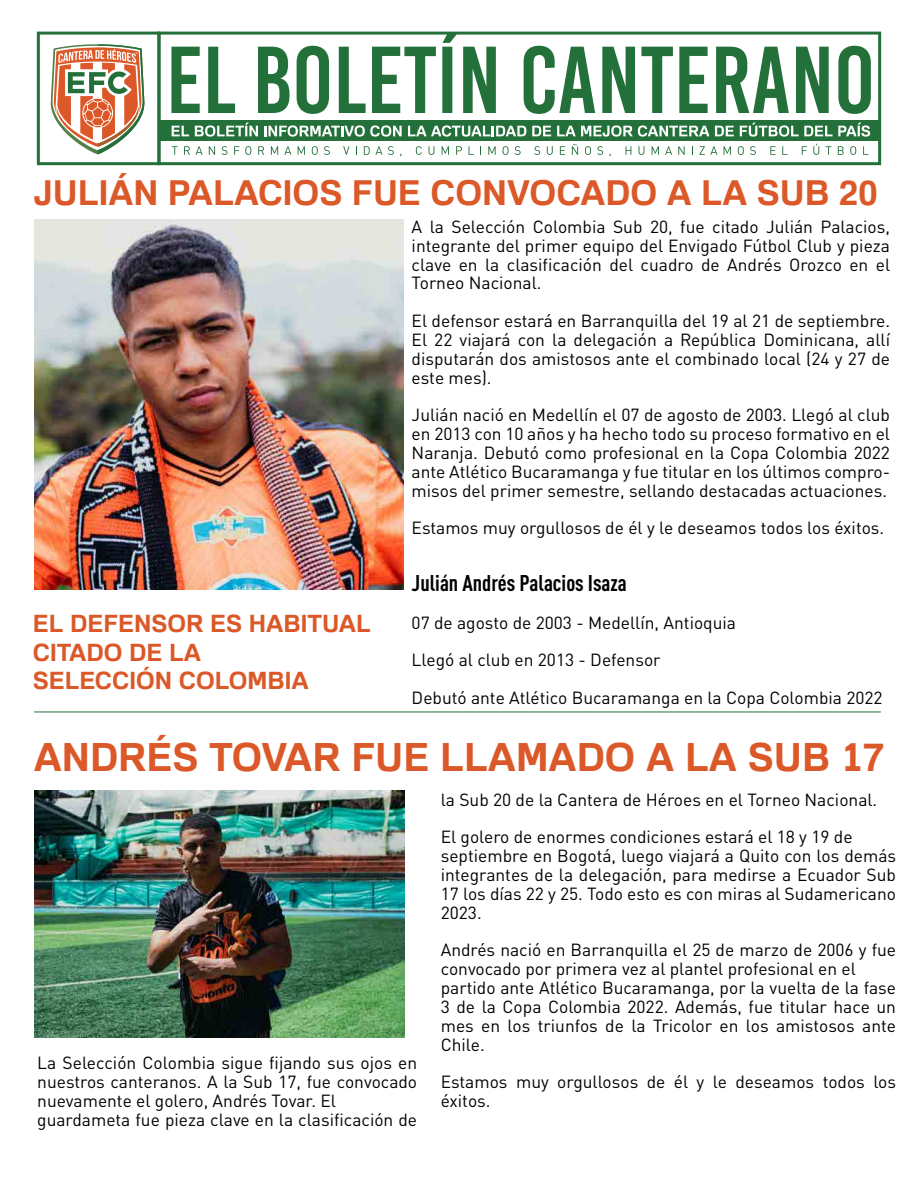
<style>
.page{position:relative;width:918px;height:1188px;background:#fff}
.page>*{position:absolute;margin:0;border:0;box-sizing:border-box;transform-origin:0 0}
.t1{font:700 39px "Familiar Pro";color:#db5828}
.t2{font:700 34.5px "Familiar Pro";color:#db5828}
.t3{font:700 24px/28.8px "Familiar Pro";color:#db5828}
.t4{font:700 condensed 22.5px "DIN Pro";color:#000}
.t5{font:17.4px/18.9px "DIN Pro";color:#000}
</style>
<div class="page">
<svg style="left:51px;top:44px;width:93px;height:110px"></svg>
<svg style="left:171px;top:47px;width:29px;height:66px"></svg>
<svg style="left:208px;top:47px;width:27px;height:66px"></svg>
<svg style="left:258px;top:47px;width:32px;height:66px"></svg>
<svg style="left:297px;top:46px;width:32px;height:68px"></svg>
<svg style="left:339px;top:47px;width:27px;height:66px"></svg>
<svg style="left:372px;top:47px;width:64px;height:66px"></svg>
<svg style="left:442px;top:36px;width:54px;height:77px"></svg>
<svg style="left:524px;top:46px;width:71px;height:68px"></svg>
<svg style="left:602px;top:47px;width:33px;height:66px"></svg>
<svg style="left:641px;top:47px;width:32px;height:66px"></svg>
<svg style="left:679px;top:47px;width:29px;height:66px"></svg>
<svg style="left:716px;top:47px;width:73px;height:66px"></svg>
<svg style="left:796px;top:47px;width:33px;height:66px"></svg>
<svg style="left:838px;top:46px;width:33px;height:68px"></svg>
<div style="left:159px;top:120px;width:719px;height:21px;background:#24703a"></div>
<svg style="left:172px;top:126px;width:17px;height:10px"></svg>
<svg style="left:195px;top:123px;width:63px;height:14px"></svg>
<svg style="left:264px;top:125px;width:138px;height:12px"></svg>
<svg style="left:408px;top:125px;width:118px;height:12px"></svg>
<svg style="left:532px;top:126px;width:19px;height:10px"></svg>
<svg style="left:557px;top:125px;width:152px;height:12px"></svg>
<svg style="left:715px;top:126px;width:19px;height:10px"></svg>
<svg style="left:740px;top:123px;width:130px;height:14px"></svg>
<div style="left:157px;top:32px;width:724px;height:133px;border:3px solid #24703a"></div>
<svg style="left:172px;top:146px;width:6px;height:9px"></svg>
<svg style="left:184px;top:146px;width:6px;height:9px"></svg>
<svg style="left:196px;top:146px;width:7px;height:9px"></svg>
<svg style="left:209px;top:146px;width:6px;height:9px"></svg>
<svg style="left:222px;top:146px;width:5px;height:9px"></svg>
<svg style="left:234px;top:146px;width:5px;height:9px"></svg>
<svg style="left:245px;top:146px;width:6px;height:9px"></svg>
<svg style="left:258px;top:146px;width:6px;height:9px"></svg>
<svg style="left:271px;top:146px;width:7px;height:9px"></svg>
<svg style="left:284px;top:146px;width:7px;height:9px"></svg>
<svg style="left:298px;top:146px;width:7px;height:9px"></svg>
<svg style="left:312px;top:146px;width:6px;height:9px"></svg>
<svg style="left:324px;top:146px;width:6px;height:9px"></svg>
<svg style="left:343px;top:146px;width:7px;height:9px"></svg>
<svg style="left:364px;top:146px;width:18px;height:9px"></svg>
<svg style="left:388px;top:146px;width:6px;height:9px"></svg>
<svg style="left:416px;top:146px;width:6px;height:9px"></svg>
<svg style="left:429px;top:146px;width:5px;height:9px"></svg>
<svg style="left:442px;top:146px;width:7px;height:9px"></svg>
<svg style="left:456px;top:146px;width:6px;height:9px"></svg>
<svg style="left:469px;top:146px;width:5px;height:9px"></svg>
<svg style="left:488px;top:146px;width:8px;height:9px"></svg>
<svg style="left:503px;top:146px;width:6px;height:9px"></svg>
<svg style="left:515px;top:146px;width:6px;height:9px"></svg>
<svg style="left:534px;top:146px;width:6px;height:9px"></svg>
<svg style="left:547px;top:146px;width:6px;height:9px"></svg>
<svg style="left:560px;top:146px;width:5px;height:9px"></svg>
<svg style="left:572px;top:144px;width:6px;height:11px"></svg>
<svg style="left:585px;top:146px;width:6px;height:9px"></svg>
<svg style="left:597px;top:146px;width:6px;height:9px"></svg>
<svg style="left:626px;top:146px;width:5px;height:9px"></svg>
<svg style="left:639px;top:146px;width:5px;height:9px"></svg>
<svg style="left:652px;top:146px;width:7px;height:9px"></svg>
<svg style="left:665px;top:146px;width:7px;height:9px"></svg>
<svg style="left:678px;top:146px;width:7px;height:9px"></svg>
<svg style="left:699px;top:146px;width:18px;height:9px"></svg>
<svg style="left:724px;top:146px;width:7px;height:9px"></svg>
<svg style="left:738px;top:146px;width:6px;height:9px"></svg>
<svg style="left:750px;top:146px;width:6px;height:9px"></svg>
<svg style="left:770px;top:146px;width:6px;height:9px"></svg>
<svg style="left:782px;top:146px;width:6px;height:9px"></svg>
<svg style="left:802px;top:146px;width:5px;height:9px"></svg>
<svg style="left:813px;top:144px;width:6px;height:11px"></svg>
<svg style="left:826px;top:146px;width:5px;height:9px"></svg>
<svg style="left:838px;top:146px;width:6px;height:9px"></svg>
<svg style="left:850px;top:146px;width:6px;height:9px"></svg>
<svg style="left:863px;top:146px;width:5px;height:9px"></svg>
<div style="left:37px;top:32px;width:123px;height:133px;border:3px solid #24703a"></div>
<hr style="left:34px;top:712px;width:847px;height:1px;background:#24703a">
<img style="left:34px;top:220px;width:370px;height:369px">
<img style="left:34px;top:791px;width:371px;height:247px">
<h2 class="t2" style="left:34px;top:172px;width:845px">JULIÁN PALACIOS FUE CONVOCADO A LA SUB 20</h2>
<h3 class="t3" style="left:33px;top:608px;width:339px">EL DEFENSOR ES HABITUAL<br>CITADO DE LA<br>SELECCIÓN COLOMBIA</h3>
<p class="t5" style="left:412px;top:215px;width:480px;text-align:justify">A la Selección Colombia Sub 20, fue citado Julián Palacios, integrante del primer equipo del Envigado Fútbol Club y pieza clave en la clasificación del cuadro de Andrés Orozco en el Torneo Nacional.</p>
<p class="t5" style="left:412px;top:310px;width:480px;text-align:justify">El defensor estará en Barranquilla del 19 al 21 de septiembre.<br>El 22 viajará con la delegación a República Dominicana, allí disputarán dos amistosos ante el combinado local (24 y 27 de este mes).</p>
<p class="t5" style="left:412px;top:404px;width:480px;text-align:justify">Julián nació en Medellín el 07 de agosto de 2003. Llegó al club en 2013 con 10 años y ha hecho todo su proceso formativo en el Naranja. Debutó como profesional en la Copa Colombia 2022 ante Atlético Bucaramanga y fue titular en los últimos compro&shy;misos del primer semestre, sellando destacadas actuaciones.</p>
<p class="t5" style="left:412px;top:517px;width:474px">Estamos muy orgullosos de él y le deseamos todos los éxitos.</p>
<p class="t4" style="left:412px;top:566px;width:217px">Julián Andrés Palacios Isaza</p>
<p class="t5" style="left:412px;top:602px;width:473px;line-height:37.7px">07 de agosto de 2003 - Medellín, Antioquia<br>Llegó al club en 2013 - Defensor<br>Debutó ante Atlético Bucaramanga en la Copa Colombia 2022</p>
<h1 class="t1" style="left:34px;top:733px;width:852px">ANDRÉS TOVAR FUE LLAMADO A LA SUB 17</h1>
<p class="t5" style="left:37px;top:1052px;width:381px">La Selección Colombia sigue fijando sus ojos en nuestros canteranos. A la Sub 17, fue convocado nuevamente el golero, Andrés Tovar. El guardameta fue pieza clave en la clasificación de</p>
<p class="t5" style="left:441px;top:779px;width:438px;line-height:37.7px">la Sub 20 de la Cantera de Héroes en el Torneo Nacional.<br>El golero de enormes condiciones estará el 18 y 19 de</p>
<p class="t5" style="left:441px;top:845px;width:457px;text-align:justify">septiembre en Bogotá, luego viajará a Quito con los demás integrantes de la delegación, para medirse a Ecuador Sub 17 los días 22 y 25. Todo esto es con miras al Sudamericano 2023.</p>
<p class="t5" style="left:441px;top:939px;width:457px">Andrés nació en Barranquilla el 25 de marzo de 2006 y fue convocado por primera vez al plantel profesional en el partido ante Atlético Bucaramanga, por la vuelta de la fase 3 de la Copa Colombia 2022. Además, fue titular hace un mes en los triunfos de la Tricolor en los amistosos ante Chile.</p>
<p class="t5" style="left:441px;top:1071px;width:457px">Estamos muy orgullosos de él y le deseamos todos los éxitos.</p>
</div>
